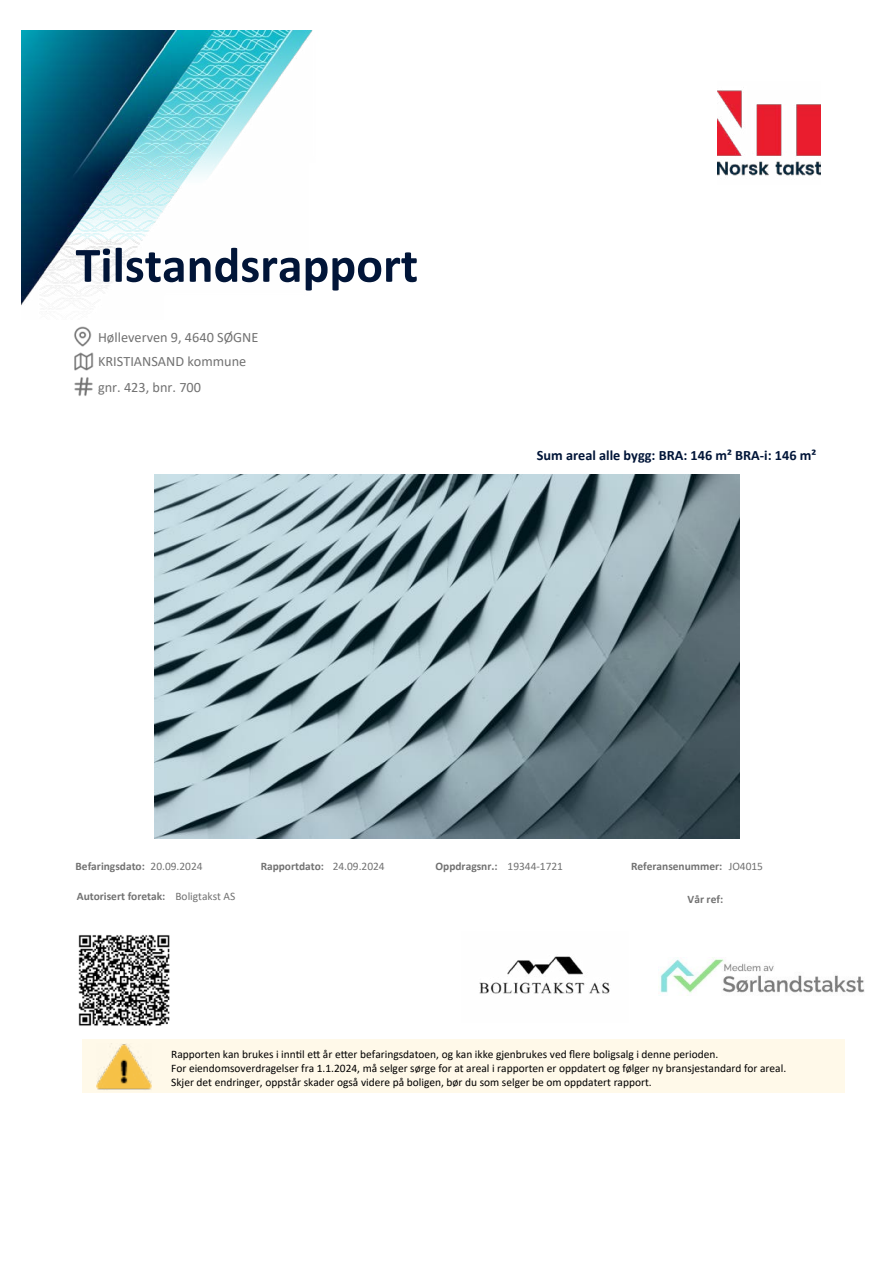
<style>
.page{position:relative;width:893px;height:1263px;background:#fff}
.page>*{position:absolute;margin:0;border:0;box-sizing:border-box;transform-origin:0 0}
.t1{font:700 49.95px "Calibri";color:#011538}
.t2{font:14.25px "Calibri";color:#727272}
.t3{font:700 14.25px "Calibri";color:#011538}
.t4{font:11.4px/14px "Calibri";color:#000}
.t5{font:700 11.4px "Calibri";color:#727272}
.s1{font-weight:400}
</style>
<div class="page">
<img style="left:21px;top:30px;width:292px;height:282px">
<img style="left:74px;top:352px;width:19px;height:18px">
<img style="left:74px;top:377px;width:19px;height:19px">
<img style="left:74px;top:326px;width:18px;height:20px">
<img style="left:718px;top:90px;width:103px;height:86px">
<img style="left:78px;top:935px;width:92px;height:91px">
<img style="left:154px;top:474px;width:585px;height:364px">
<img style="left:659px;top:957px;width:205px;height:39px">
<img style="left:479px;top:956px;width:131px;height:38px">
<div style="left:82px;top:1039px;width:763px;height:53px;background:#fff9e9"></div>
<img style="left:96px;top:1043px;width:56px;height:47px">
<h1 class="t1" style="left:76px;top:230px;width:344px">Tilstandsrapport</h1>
<p class="t2" style="left:98px;top:327px;width:162px">Hølleverven 9, 4640 SØGNE</p>
<p class="t2" style="left:98px;top:377px;width:104px">gnr. 423, bnr. 700</p>
<p class="t2" style="left:98px;top:352px;width:150px">KRISTIANSAND kommune</p>
<p class="t3" style="left:537px;top:445px;width:281px">Sum areal alle bygg: BRA: 146 m² BRA-i: 146 m²</p>
<p class="t5" style="left:76px;top:858px;width:129px">Befaringsdato: <span class="s1">20.09.2024</span></p>
<p class="t5" style="left:261px;top:858px;width:126px">Rapportdato: <span class="s1">24.09.2024</span></p>
<p class="t5" style="left:436px;top:858px;width:129px">Oppdragsnr.: <span class="s1">19344-1721</span></p>
<p class="t5" style="left:77px;top:888px;width:160px">Autorisert foretak: <span class="s1">Boligtakst AS</span></p>
<p class="t5" style="left:631px;top:858px;width:134px">Referansenummer: <span class="s1">JO4015</span></p>
<p class="t5" style="left:688px;top:891px;width:37px">Vår ref:</p>
<p class="t4" style="left:171px;top:1047px;width:617px">Rapporten kan brukes i inn琀椀l e琀琀 år e琀琀er befaringsdatoen, og kan ikke gjenbrukes ved 昀氀ere boligsalg i denne perioden.<br>For eiendomsoverdragelser fra 1.1.2024, må selger sørge for at areal i rapporten er oppdatert og følger ny bransjestandard for areal.<br>Skjer det endringer, oppstår skader også videre på boligen, bør du som selger be om oppdatert rapport.</p>
</div>
